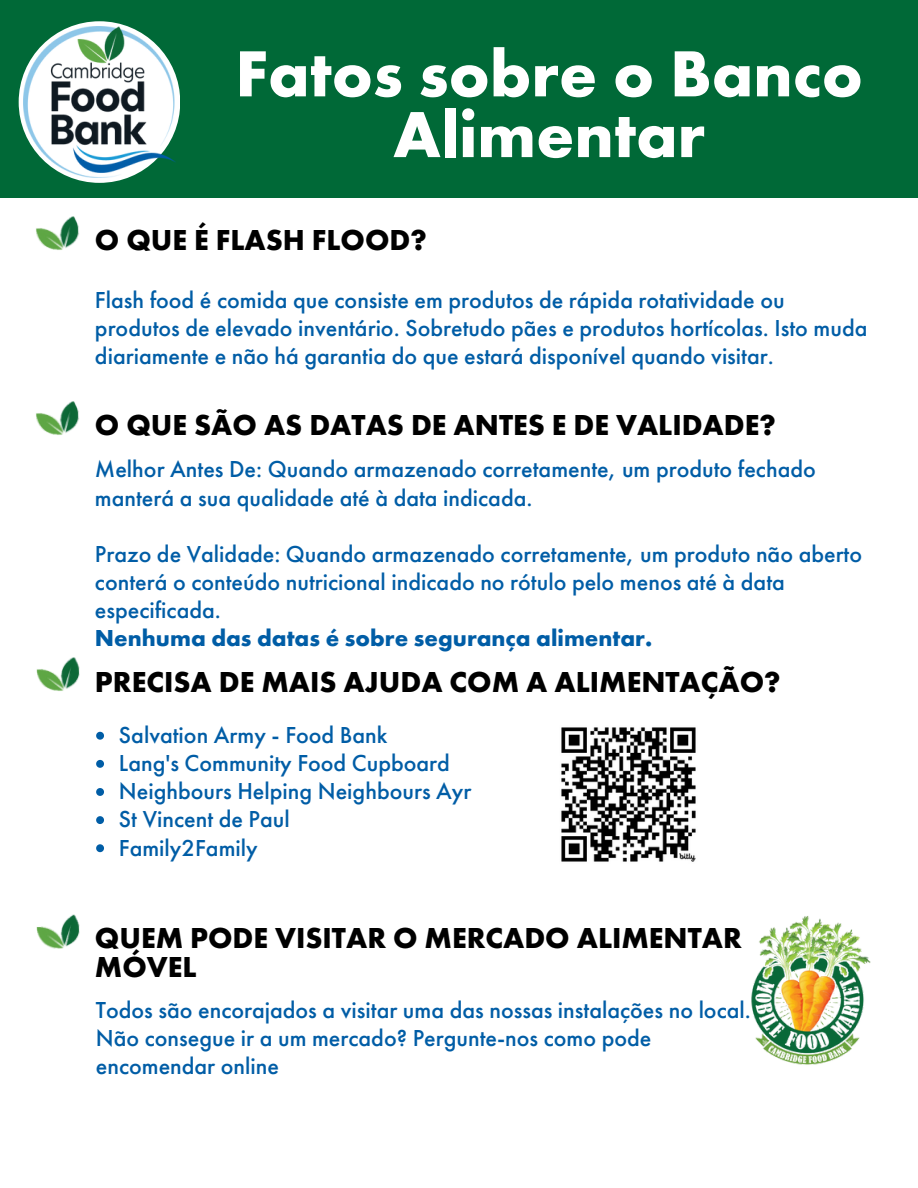
<style>
.page{position:relative;width:918px;height:1188px;background:#fff}
.page>*{position:absolute;margin:0;border:0;box-sizing:border-box;transform-origin:0 0}
.t1{font:700 67.5px/60.8px "Futura PT";color:#fff;text-align:center}
.t2{font:700 30px/29.2px "Futura PT";color:#000}
.t3{font:500 24px/28.2px "Futura PT";color:#005da6}
.s1{font-weight:700}
</style>
<div class="page">
<div style="left:0;top:0;width:918px;height:198px;background:#006937"></div>
<svg style="left:19px;top:21px;width:161px;height:162px"></svg>
<img style="left:23px;top:27px;width:152px;height:150px">
<img style="left:36px;top:657px;width:44px;height:34px">
<img style="left:36px;top:216px;width:43px;height:34px">
<img style="left:36px;top:401px;width:43px;height:34px">
<img style="left:36px;top:915px;width:44px;height:34px">
<svg style="left:96px;top:732px;width:8px;height:8px"></svg>
<svg style="left:96px;top:760px;width:8px;height:8px"></svg>
<svg style="left:96px;top:788px;width:8px;height:8px"></svg>
<svg style="left:96px;top:816px;width:8px;height:8px"></svg>
<svg style="left:96px;top:844px;width:8px;height:8px"></svg>
<img style="left:561px;top:727px;width:135px;height:135px">
<img style="left:751px;top:916px;width:120px;height:149px">
<p class="t1" style="left:235px;top:43px;width:629px">Fatos sobre o Banco<br>Alimentar</p>
<h3 class="t2" style="left:95px;top:225px;width:333px">O QUE É FLASH FLOOD?</h3>
<p class="t3" style="left:95px;top:286px;width:774px">Flash food é comida que consiste em produtos de rápida rotatividade ou produtos de elevado inventário. Sobretudo pães e produtos hortícolas. Isto muda diariamente e não há garantia do que estará disponível quando visitar.</p>
<p class="t2" style="left:95px;top:410px;width:682px">O QUE SÃO AS DATAS DE ANTES E DE VALIDADE?</p>
<p class="t3" style="left:95px;top:455px;width:722px">Melhor Antes De: Quando armazenado corretamente, um produto fechado manterá a sua qualidade até à data indicada.</p>
<h1 class="t3" style="left:95px;top:540px;width:769px">Prazo de Validade: Quando armazenado corretamente, um produto não aberto conterá o conteúdo nutricional indicado no rótulo pelo menos até à data especificada.<br><span class="s1">Nenhuma das datas é sobre segurança alimentar.</span></h1>
<p class="t2" style="left:95px;top:667px;width:687px">PRECISA DE MAIS AJUDA COM A ALIMENTAÇÃO?</p>
<h2 class="t3" style="left:119px;top:721px;width:270px">Salvation Army - Food Bank</h2>
<p class="t3" style="left:119px;top:749px;width:333px">Lang's Community Food Cupboard</p>
<p class="t3" style="left:119px;top:777px;width:354px">Neighbours Helping Neighbours Ayr</p>
<p class="t3" style="left:119px;top:805px;width:172px">St Vincent de Paul</p>
<p class="t3" style="left:119px;top:833px;width:140px">Family2Family</p>
<p class="t2" style="left:95px;top:923px;width:649px">QUEM PODE VISITAR O MERCADO ALIMENTAR<br>MÓVEL</p>
<p class="t3" style="left:96px;top:996px;width:657px">Todos são encorajados a visitar uma das nossas instalações no local.<br>Não consegue ir a um mercado? Pergunte-nos como pode encomendar online</p>
</div>
